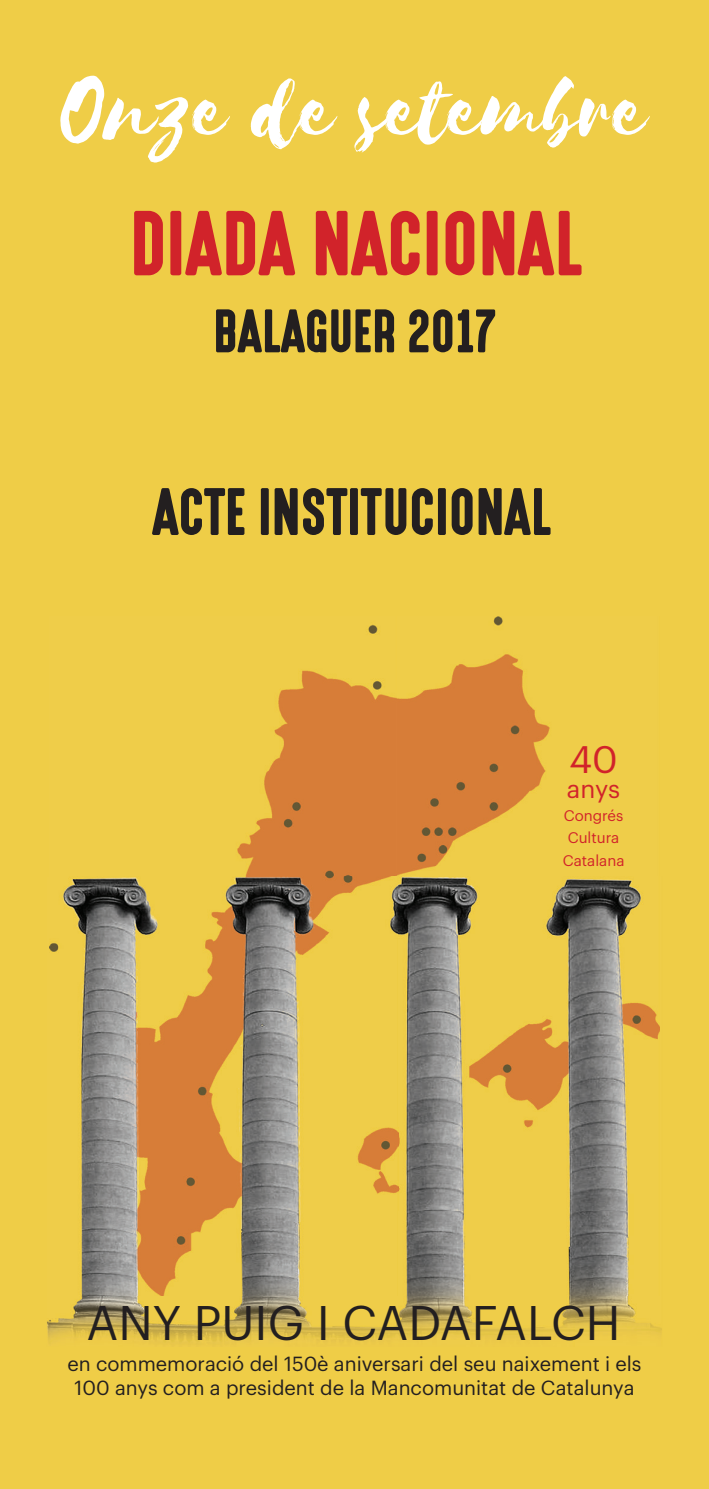
<style>
.page{position:relative;width:709px;height:1489px;background:#fff}
.page>*{position:absolute;margin:0;border:0;box-sizing:border-box;transform-origin:0 0}
.t1{font:100px "Selima";color:#fff}
.t2{font:82.5px "High Voltage";color:#d1232a}
.t3{font:60px "High Voltage";color:#231f20}
.t4{font:55px "High Voltage";color:#231f20}
.t5{font:47.5px "Graphik";color:#231f20}
.t6{font:37.5px "Graphik";color:#d1232a}
.t7{font:25px "Graphik";color:#d1232a}
.t8{font:20px/24px "Graphik";color:#231f20;text-align:center}
.t9{font:15px/22.5px "Graphik";color:#d1232a;text-align:center}
</style>
<div class="page">
<div style="left:0;top:0;width:709px;height:1488px;background:#efcd47"></div>
<img style="left:135px;top:617px;width:439px;height:678px">
<img style="left:47px;top:877px;width:88px;height:462px">
<img style="left:574px;top:879px;width:88px;height:453px">
<img style="left:134px;top:1295px;width:440px;height:47px">
<h1 class="t1" style="left:62px;top:56px;width:587px">Onze de setembre</h1>
<h2 class="t2" style="left:130px;top:198px;width:454px">DIADA NACIONAL</h2>
<h3 class="t4" style="left:213px;top:301px;width:284px">BALAGUER 2017</h3>
<h3 class="t3" style="left:152px;top:479px;width:400px">ACTE INSTITUCIONAL</h3>
<h3 class="t6" style="left:569px;top:731px;width:50px">40</h3>
<p class="t7" style="left:567px;top:770px;width:55px">anys</p>
<p class="t9" style="left:562px;top:803px;width:63px">Congrés<br>Cultura<br>Catalana</p>
<h3 class="t5" style="left:86px;top:1286px;width:535px">ANY PUIG I CADAFALCH</h3>
<p class="t8" style="left:67px;top:1349px;width:575px">en commemoració del 150è aniversari del seu naixement i els<br>100 anys com a president de la Mancomunitat de Catalunya</p>
</div>
